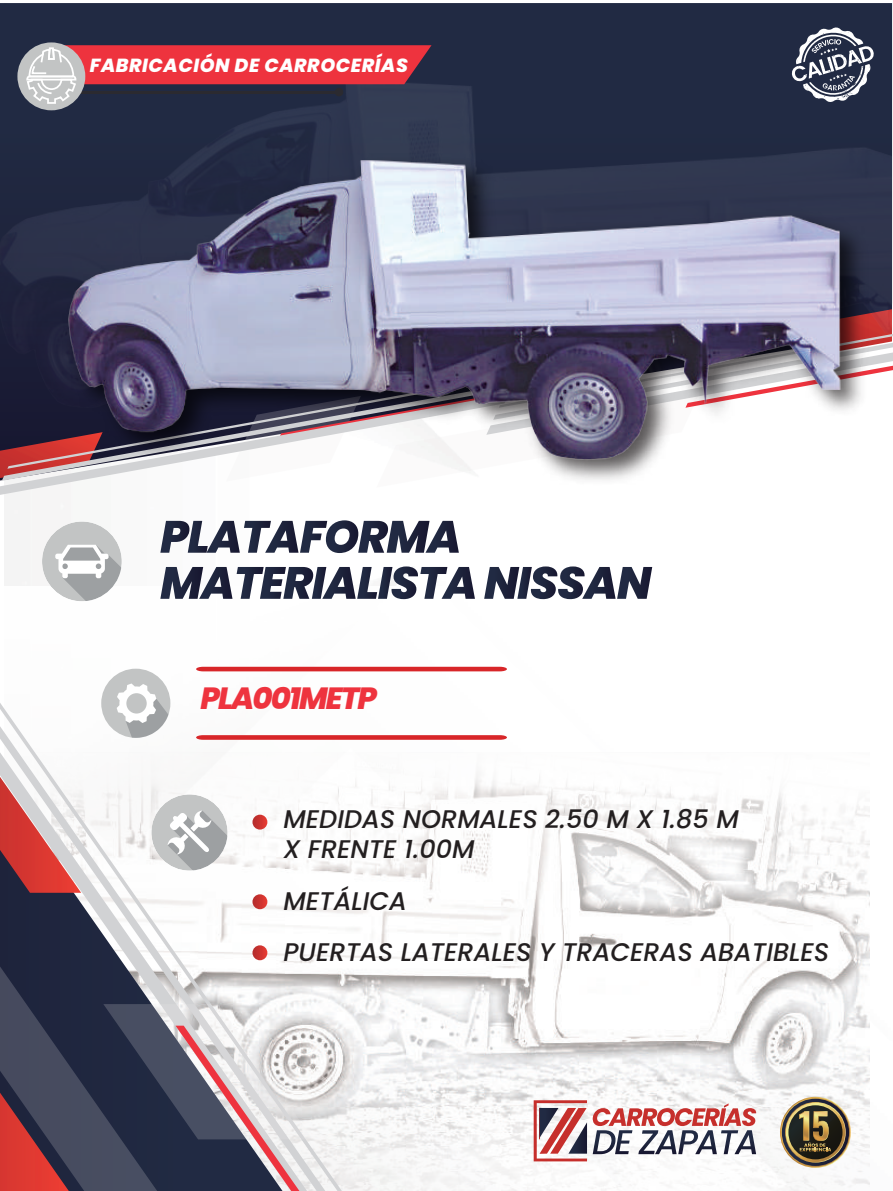
<style>
.page{position:relative;width:893px;height:1191px;background:#fff}
.page>*{position:absolute;margin:0;border:0;box-sizing:border-box;transform-origin:0 0}
.t1{font:italic 800 30.6px "Poppins";letter-spacing:-.06em;color:#ee333e}
.t2{font:italic 500 25.5px/51px "Poppins";color:#231f20}
.t3{font:italic 800 18.9px "Poppins";letter-spacing:.03em;color:#fff}
</style>
<div class="page">
<svg style="left:163px;top:666px;width:707px;height:525px"></svg>
<svg style="left:0;top:702px;width:342px;height:489px"></svg>
<svg style="left:0;top:787px;width:283px;height:217px"></svg>
<svg style="left:0;top:930px;width:252px;height:261px"></svg>
<svg style="left:0;top:777px;width:81px;height:115px"></svg>
<svg style="left:0;top:1092px;width:69px;height:99px;background:#893a41"></svg>
<svg style="left:103px;top:1004px;width:210px;height:187px"></svg>
<svg style="left:780px;top:1096px;width:71px;height:71px"></svg>
<svg style="left:781px;top:1097px;width:69px;height:70px"></svg>
<svg style="left:782px;top:1098px;width:67px;height:68px"></svg>
<svg style="left:786px;top:1102px;width:59px;height:60px"></svg>
<svg style="left:788px;top:1105px;width:54px;height:54px"></svg>
<svg style="left:791px;top:1106px;width:49px;height:52px;background:#5c5133"></svg>
<svg style="left:534px;top:1100px;width:222px;height:61px"></svg>
<img style="left:0;top:3px;width:892px;height:477px">
<div style="left:17px;top:42px;width:68px;height:68px;background:#c2c4c4;border-radius:50%"></div>
<svg style="left:25px;top:32px;width:26px;height:73px"></svg>
<img style="left:51px;top:3px;width:835px;height:597px">
<svg style="left:160px;top:520px;width:299px;height:33px"></svg>
<svg style="left:160px;top:566px;width:315px;height:33px"></svg>
<svg style="left:484px;top:566px;width:168px;height:33px"></svg>
<div style="left:42px;top:521px;width:80px;height:80px;background:#c2c4c4;border-radius:50%"></div>
<svg style="left:55px;top:544px;width:67px;height:57px"></svg>
<svg style="left:196px;top:735px;width:311px;height:5px;background:#da373a"></svg>
<svg style="left:196px;top:667px;width:311px;height:4px"></svg>
<div style="left:101px;top:668px;width:69px;height:70px;background:#c2c4c4;border-radius:50%"></div>
<svg style="left:117px;top:683px;width:51px;height:55px"></svg>
<div style="left:151px;top:794px;width:77px;height:76px;background:#c2c4c4;border-radius:50%"></div>
<svg style="left:168px;top:810px;width:60px;height:60px"></svg>
<svg style="left:252px;top:814px;width:15px;height:15px"></svg>
<svg style="left:252px;top:894px;width:15px;height:15px"></svg>
<svg style="left:252px;top:945px;width:15px;height:15px"></svg>
<p class="t3" style="left:90px;top:55px;width:320px">FABRICACIÓN DE CARROCERÍAS</p>
<p class="t1" style="left:200px;top:681px;width:178px">PLA001METP</p>
<p class="t2" style="left:283px;top:804px;width:457px;line-height:30px">MEDIDAS NORMALES 2.50 M X 1.85 M<br>X FRENTE 1.00M</p>
<p class="t2" style="left:283px;top:875px;width:547px">METÁLICA<br>PUERTAS LATERALES Y TRACERAS ABATIBLES</p>
</div>
